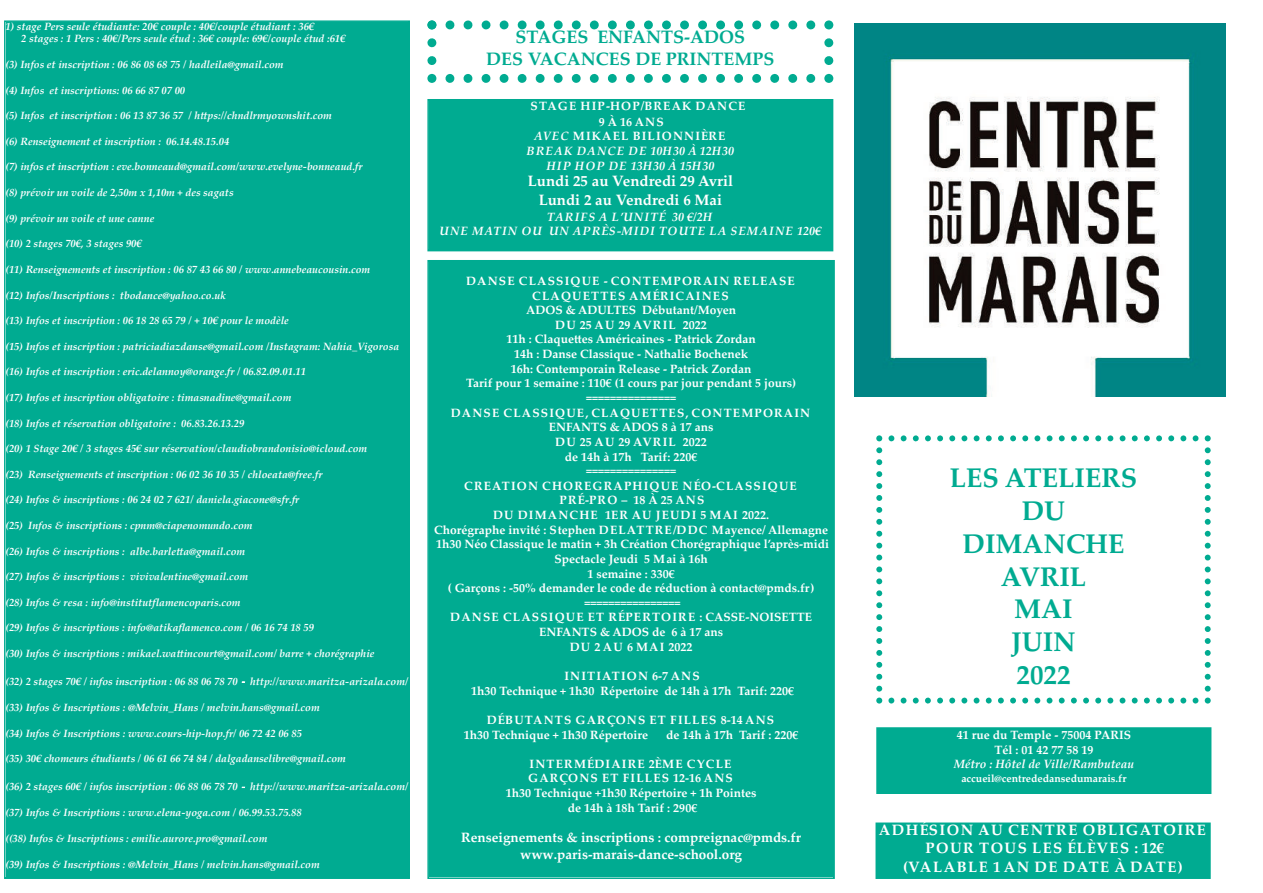
<style>
.page{position:relative;width:1263px;height:893px;background:#fff}
.page>*{position:absolute;margin:0;border:0;box-sizing:border-box;transform-origin:0 0}
.t1{font:700 27px/32.8px "Palatino Linotype";color:#00ab91;text-align:center}
.t2{font:700 18px/21.9px "Palatino Linotype";color:#00ab91;text-align:center}
.t3{font:700 15px/18.3px "Palatino Linotype";letter-spacing:.1em;color:#fff;text-align:center}
.t4{font:700 15px/18.3px "Palatino Linotype";color:#fff;text-align:center}
.t5{font:700 13.5px/16.5px "Palatino Linotype";color:#fff;text-align:center}
.t6{font:700 12px/14.7px "Palatino Linotype";color:#fff;text-align:center}
.t7{font:italic 700 12px/14.7px "Palatino Linotype";letter-spacing:.1em;color:#fff;text-align:center}
.t8{font:700 12px "Palatino Linotype";letter-spacing:.1em;color:#fff}
.t9{font:italic 700 12px "Palatino Linotype";color:#fff}
.t10{font:italic 700 10.5px/12.8px "Palatino Linotype";color:#fff}
.t11{font:700 10.5px "Palatino Linotype";color:#fff}
.s1{font-family:"Helvetica Neue";font-weight:100}
.s2{font-style:italic}
</style>
<div class="page">
<div style="left:879px;top:730px;width:329px;height:61px;background:#00ab91"></div>
<div style="left:876px;top:727px;width:335px;height:67px;border:3px solid #00ab91"></div>
<svg style="left:876px;top:435px;width:335px;height:269px"></svg>
<div style="left:877px;top:824px;width:332px;height:53px;background:#00ab91"></div>
<div style="left:875px;top:822px;width:336px;height:57px;border:2px solid #00ab91"></div>
<svg style="left:427px;top:20px;width:406px;height:63px"></svg>
<div style="left:429px;top:100px;width:403px;height:150px;background:#00ab91"></div>
<div style="left:427px;top:99px;width:406px;height:152px;border:2px solid #00ab91"></div>
<div style="left:429px;top:261px;width:404px;height:616px;background:#00ab91"></div>
<div style="left:427px;top:260px;width:408px;height:619px;border:2px solid #00ab91"></div>
<div style="left:6px;top:22px;width:402px;height:855px;background:#00ab91"></div>
<div style="left:4px;top:20px;width:406px;height:859px;border:2px solid #00ab91"></div>
<img style="left:854px;top:23px;width:371px;height:373px">
<p class="t10" style="left:21px;top:21px;width:326px;text-indent:-16px">1) stage Pers seule étudiante: 20€ couple : 40€/couple étudiant : 36€<br>2 stages : 1 Pers : 40€/Pers seule étud : 36€ couple: 69€/couple étud :61€</p>
<p class="t10" style="left:6px;top:59px;width:280px">(3) Infos et inscription : 06 86 08 68 75 / hadleila@gmail.com</p>
<p class="t10" style="left:6px;top:85px;width:181px">(4) Infos et inscriptions: 06 66 87 07 00</p>
<p class="t10" style="left:6px;top:111px;width:328px">(5) Infos et inscription : 06 13 87 36 57 / https://chndlrmyownshit.com</p>
<p class="t10" style="left:6px;top:136px;width:225px">(6) Renseignement et inscription : 06.14.48.15.04</p>
<p class="t10" style="left:6px;top:162px;width:358px">(7) infos et inscription : eve.bonneaud@gmail.com/www.evelyne-bonneaud.fr</p>
<p class="t10" style="left:6px;top:187px;width:230px">(8) prévoir un voile de 2,50m x 1,10m + des sagats</p>
<p class="t10" style="left:6px;top:213px;width:150px">(9) prévoir un voile et une canne</p>
<p class="t10" style="left:6px;top:239px;width:138px">(10) 2 stages 70€, 3 stages 90€</p>
<p class="t10" style="left:6px;top:264px;width:366px">(11) Renseignements et inscription : 06 87 43 66 80 / www.annebeaucousin.com</p>
<p class="t10" style="left:6px;top:290px;width:222px">(12) Infos/Inscriptions : tbodance@yahoo.co.uk</p>
<p class="t10" style="left:6px;top:315px;width:285px">(13) Infos et inscription : 06 18 28 65 79 / + 10€ pour le modèle</p>
<p class="t10" style="left:6px;top:341px;width:395px">(15) Infos et inscription : patriciadiazdanse@gmail.com /Instagram: Nahia_Vigorosa</p>
<p class="t10" style="left:6px;top:367px;width:302px">(16) Infos et inscription : eric.delannoy@orange.fr / 06.82.09.01.11</p>
<p class="t10" style="left:6px;top:392px;width:287px">(17) Infos et inscription obligatoire : timasnadine@gmail.com</p>
<p class="t10" style="left:6px;top:418px;width:240px">(18) Infos et réservation obligatoire : 06.83.26.13.29</p>
<p class="t10" style="left:6px;top:443px;width:363px">(20) 1 Stage 20€ / 3 stages 45€ sur réservation/claudiobrandonisio@icloud.com</p>
<p class="t10" style="left:6px;top:469px;width:318px">(23) Renseignements et inscription : 06 02 36 10 35 / chloeata@free.fr</p>
<p class="t10" style="left:6px;top:495px;width:295px">(24) Infos &amp; inscriptions : 06 24 02 7 621/ daniela.giacone@sfr.fr</p>
<p class="t10" style="left:6px;top:520px;width:249px">(25) Infos &amp; inscriptions : cpnm@ciapenomundo.com</p>
<p class="t10" style="left:6px;top:546px;width:241px">(26) Infos &amp; inscriptions : albe.barletta@gmail.com</p>
<p class="t10" style="left:6px;top:571px;width:244px">(27) Infos &amp; inscriptions : vivivalentine@gmail.com</p>
<p class="t10" style="left:6px;top:597px;width:237px">(28) Infos &amp; resa : info@institutflamencoparis.com</p>
<p class="t10" style="left:6px;top:623px;width:310px">(29) Infos &amp; inscriptions : info@atikaflamenco.com / 06 16 74 18 59</p>
<p class="t10" style="left:6px;top:648px;width:370px">(30) Infos &amp; inscriptions : mikael.wattincourt@gmail.com/ barre + chorégraphie</p>
<p class="t10" style="left:6px;top:676px;width:404px">(32) 2 stages 70€ / infos inscription : 06 88 06 78 70 <span class="s1">-</span> http://www.maritza-arizala.com/</p>
<p class="t10" style="left:6px;top:702px;width:316px">(33) Infos &amp; Inscriptions : @Melvin_Hans / melvin.hans@gmail.com</p>
<p class="t10" style="left:6px;top:728px;width:298px">(34) Infos &amp; Inscriptions : www.cours-hip-hop.fr/ 06 72 42 06 85</p>
<p class="t10" style="left:6px;top:753px;width:342px">(35) 30€ chomeurs étudiants / 06 61 66 74 84 / dalgadanselibre@gmail.com</p>
<p class="t10" style="left:6px;top:782px;width:404px">(36) 2 stages 60€ / infos inscription : 06 88 06 78 70 <span class="s1">-</span> http://www.maritza-arizala.com/</p>
<p class="t10" style="left:6px;top:808px;width:298px">(37) Infos &amp; Inscriptions : www.elena-yoga.com / 06.99.53.75.88</p>
<p class="t10" style="left:6px;top:833px;width:263px">((38) Infos &amp; Inscriptions : emilie.aurore.pro@gmail.com</p>
<p class="t10" style="left:6px;top:859px;width:316px">(39) Infos &amp; Inscriptions : @Melvin_Hans / melvin.hans@gmail.com</p>
<h2 class="t2" style="left:486px;top:28px;width:290px">STAGES ENFANTS-ADOS<br>DES VACANCES DE PRINTEMPS</h2>
<p class="t8" style="left:530px;top:102px;width:217px">STAGE HIP-HOP/BREAK DANCE</p>
<p class="t6" style="left:599px;top:116px;width:66px">9 À 16 ANS</p>
<p class="t8" style="left:534px;top:132px;width:193px"><span class="s2">AVEC</span> MIKAEL BILIONNIÈRE</p>
<p class="t7" style="left:526px;top:145px;width:209px">BREAK DANCE DE 10H30 À 12H30</p>
<p class="t7" style="left:546px;top:160px;width:170px">HIP HOP DE 13H30 À 15H30</p>
<h3 class="t4" style="left:528px;top:174px;width:207px">Lundi 25 au Vendredi 29 Avril<br>Lundi 2 au Vendredi 6 Mai</h3>
<p class="t7" style="left:440px;top:211px;width:383px">TARIFS A L’UNITÉ 30 €/2H<br>UNE MATIN OU UN APRÈS-MIDI TOUTE LA SEMAINE 120€</p>
<p class="t6" style="left:434px;top:275px;width:397px">DANSE CLASSIQUE - CONTEMPORAIN RELEASE CLAQUETTES AMÉRICAINES<br>ADOS &amp; ADULTES Débutant/Moyen<br>DU 25 AU 29 AVRIL 2022<br>11h : Claquettes Américaines - Patrick Zordan<br>14h : Danse Classique - Nathalie Bochenek<br>16h: Contemporain Release - Patrick Zordan<br>Tarif pour 1 semaine : 110€ (1 cours par jour pendant 5 jours) ===============<br>DANSE CLASSIQUE, CLAQUETTES, CONTEMPORAIN ENFANTS &amp; ADOS 8 à 17 ans<br>DU 25 AU 29 AVRIL 2022<br>de 14h à 17h Tarif: 220€<br>===============<br>CREATION CHOREGRAPHIQUE NÉO-CLASSIQUE<br>PRÉ-PRO – 18 À 25 ANS<br>DU DIMANCHE 1ER AU JEUDI 5 MAI 2022.<br>Chorégraphe invité : Stephen DELATTRE/DDC Mayence/ Allemagne 1h30 Néo Classique le matin + 3h Création Chorégraphique l’après-midi Spectacle Jeudi 5 Mai à 16h<br>1 semaine : 330€<br>( Garçons : -50% demander le code de réduction à contact@pmds.fr) ================<br>DANSE CLASSIQUE ET RÉPERTOIRE : CASSE-NOISETTE ENFANTS &amp; ADOS de 6 à 17 ans<br>DU 2 AU 6 MAI 2022</p>
<p class="t6" style="left:471px;top:670px;width:325px">INITIATION 6-7 ANS<br>1h30 Technique + 1h30 Répertoire de 14h à 17h Tarif: 220€</p>
<p class="t6" style="left:464px;top:714px;width:312px;text-align:left;text-indent:23px">DÉBUTANTS GARÇONS ET FILLES 8-14 ANS<br>1h30 Technique + 1h30 Répertoire</p>
<p class="t6" style="left:666px;top:728px;width:134px">de 14h à 17h Tarif : 220€</p>
<p class="t6" style="left:506px;top:758px;width:252px">INTERMÉDIAIRE 2ÈME CYCLE<br>GARÇONS ET FILLES 12-16 ANS<br>1h30 Technique +1h30 Répertoire + 1h Pointes de 14h à 18h Tarif : 290€</p>
<p class="t5" style="left:461px;top:831px;width:341px">Renseignements &amp; inscriptions : compreignac@pmds.fr www.paris-marais-dance-school.org</p>
<h1 class="t1" style="left:950px;top:464px;width:189px">LES ATELIERS<br>DU<br>DIMANCHE<br>AVRIL<br>MAI<br>JUIN<br>2022</h1>
<p class="t6" style="left:957px;top:729px;width:176px">41 rue du Temple - 75004 PARIS<br>Tél : 01 42 77 58 19</p>
<p class="t9" style="left:954px;top:759px;width:182px">Métro : Hôtel de Ville/Rambuteau</p>
<p class="t11" style="left:961px;top:774px;width:167px">accueil@centrededansedumarais.fr</p>
<h3 class="t3" style="left:879px;top:822px;width:329px">ADHÉSION AU CENTRE OBLIGATOIRE<br>POUR TOUS LES ÉLÈVES : 12€ (VALABLE 1 AN DE DATE À DATE)</h3>
</div>
